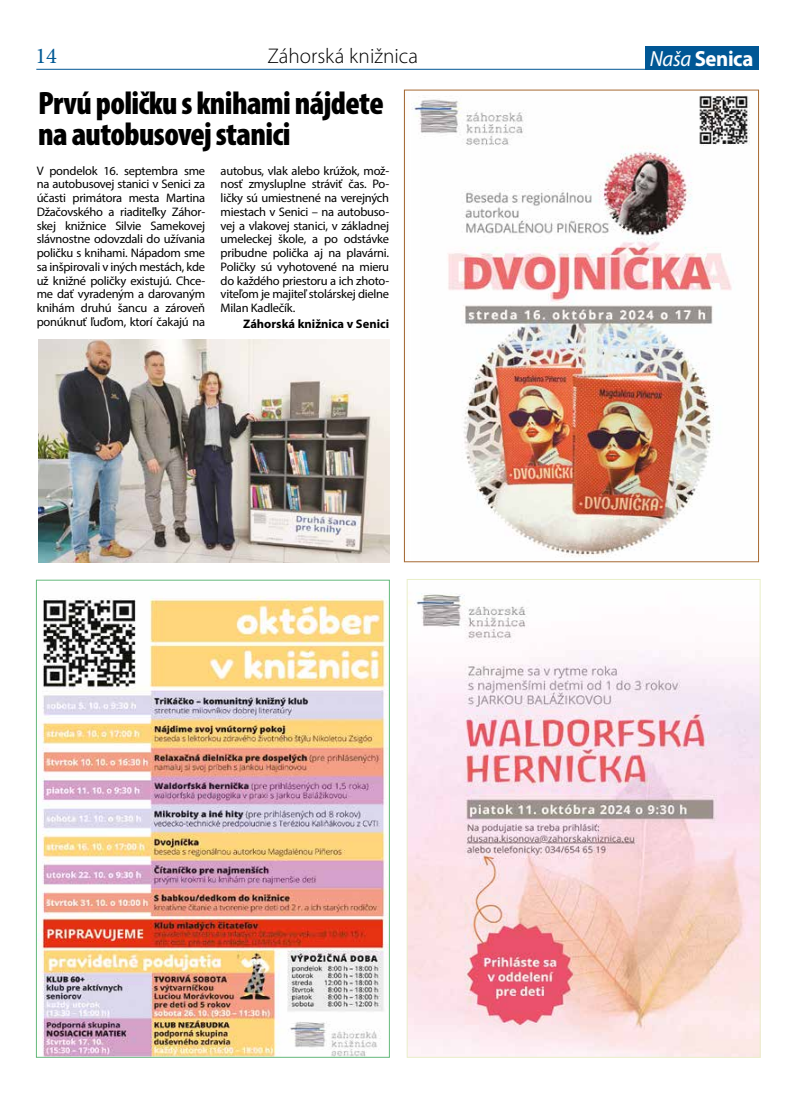
<style>
.page{position:relative;width:794px;height:1110px;background:#fff}
.page>*{position:absolute;margin:0;border:0;box-sizing:border-box;transform-origin:0 0}
.t1{font:900 condensed 32.5px/31.2px "Myriad Pro";letter-spacing:-.02em;color:#000}
.t2{font:22.5px "Minion Pro";color:#005995}
.t3{font:700 21.88px "Myriad Pro";letter-spacing:-.02em;color:#fff;scale:.95 1}
.t4{font:300 21.25px "Myriad Pro";color:#000}
.t5{font:12.38px/13.8px "Myriad Pro";letter-spacing:-.02em;color:#000;text-align:justify}
.t6{font:700 12.38px "Myriad Pro";color:#000}
.s1{font-weight:400;font-style:italic}
</style>
<div class="page">
<hr style="left:36px;top:69px;width:722px;height:1px;background:#005695">
<div style="left:645px;top:46px;width:113px;height:23px;background:#005795"></div>
<img style="left:412px;top:95px;width:338px;height:461px">
<img style="left:409px;top:593px;width:349px;height:462px">
<img style="left:38px;top:596px;width:349px;height:459px">
<img style="left:38px;top:339px;width:352px;height:223px">
<h2 class="t2" style="left:35px;top:41px;width:23px">14</h2>
<h3 class="t4" style="left:267px;top:43px;width:152px">Záhorská knižnica</h3>
<h3 class="t3" style="left:650px;top:44px;width:110px"><span class="s1">Naša</span> Senica</h3>
<h1 class="t1" style="left:38px;top:86px;width:347px">Prvú poličku s knihami nájdete na autobusovej stanici</h1>
<p class="t5" style="left:37px;top:163px;width:170px">V pondelok 16. septembra sme na autobusovej stanici v Senici za účasti primátora mesta Martina Džačovského a riaditeľky Záhor&shy;skej knižnice Silvie Samekovej slávnostne odovzdali do užívania poličku s knihami. Nápadom sme sa inšpirovali v iných mestách, kde už knižné poličky existujú. Chce&shy;me dať vyradeným a darovaným knihám druhú šancu a zároveň ponúknuť ľuďom, ktorí čakajú na</p>
<p class="t5" style="left:221px;top:163px;width:170px">autobus, vlak alebo krúžok, mož&shy;nosť zmysluplne stráviť čas. Po&shy;ličky sú umiestnené na verejných miestach v Senici – na autobuso&shy;vej a vlakovej stanici, v základnej umeleckej škole, a po odstávke pribudne polička aj na plavárni.<br>Poličky sú vyhotovené na mieru do každého priestoru a ich zhoto&shy;viteľom je majiteľ stolárskej dielne Milan Kadlečík.</p>
<p class="t6" style="left:243px;top:315px;width:148px">Záhorská knižnica v Senici</p>
</div>
